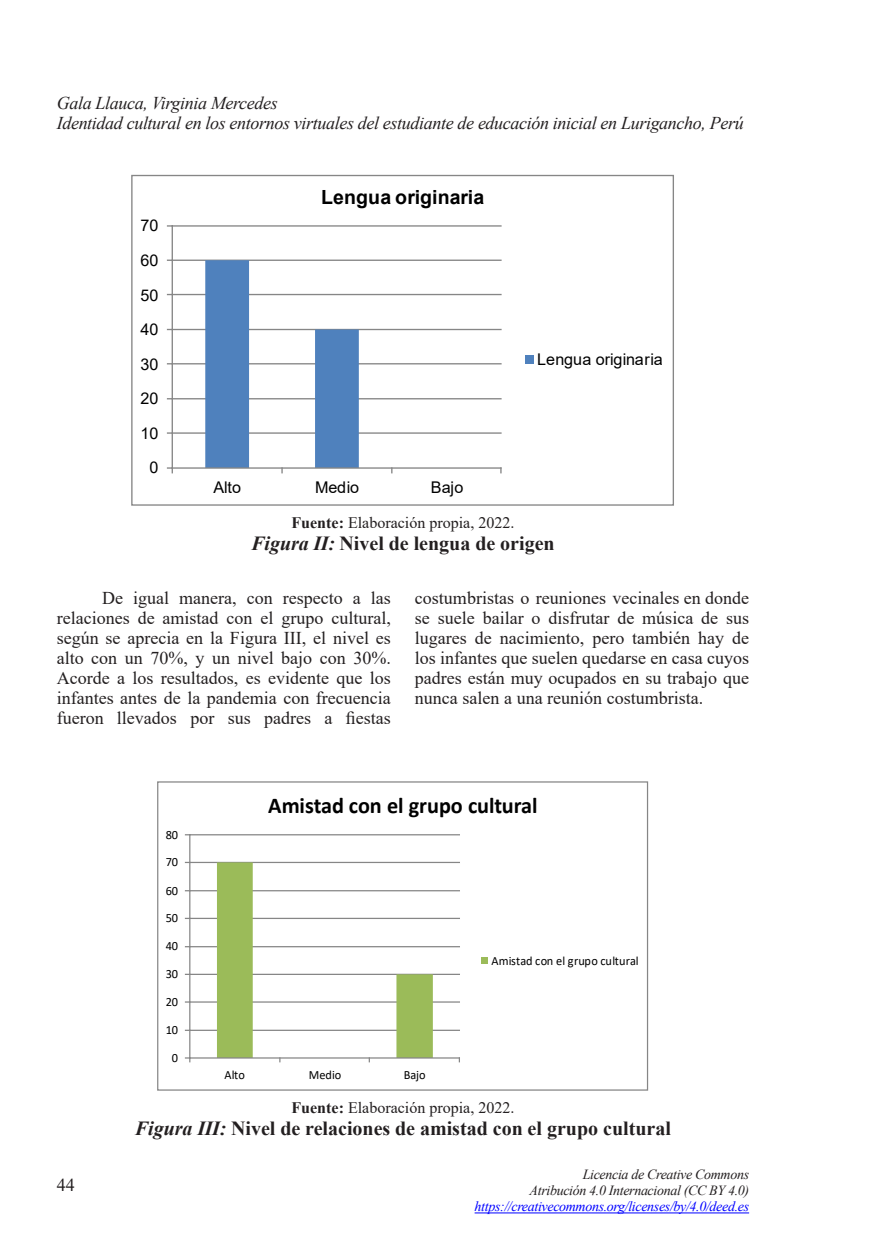
<style>
.page{position:relative;width:874px;height:1259px;background:#fff}
.page>*{position:absolute;margin:0;border:0;box-sizing:border-box;transform-origin:0 0}
.t1{font:700 22.6px "Calibri";letter-spacing:-.005em;color:#000}
.t2{font:700 20px "Times New Roman";color:#231f20}
.t3{font:700 19.4px "Arial";letter-spacing:.005em;color:#000}
.t4{font:18px/20px "Times New Roman";color:#231f20;text-align:justify}
.t5{font:italic 18px/20px "Times New Roman";letter-spacing:-.02em;color:#231f20}
.t6{font:16.2px "Arial";letter-spacing:-.015em;color:#000}
.t7{font:16px "Times New Roman";color:#231f20}
.t8{font:italic 14px/16px "Times New Roman";letter-spacing:-.025em;color:#231f20;text-align:right}
.t9{font:italic 14px "Times New Roman";letter-spacing:-.025em;color:#00f}
.t10{font:12.6px "Calibri";color:#000}
.s1{font-weight:700}
.s2{font-style:italic}
</style>
<div class="page">
<hr style="left:474px;top:1212px;width:274px;height:1px;background:#00f">
<hr style="left:172px;top:432px;width:328px;height:2px;background:#868686">
<hr style="left:172px;top:398px;width:328px;height:1px;background:#868686">
<hr style="left:172px;top:363px;width:328px;height:1px;background:#868686">
<hr style="left:172px;top:329px;width:328px;height:1px;background:#868686">
<hr style="left:172px;top:294px;width:328px;height:1px;background:#868686">
<hr style="left:172px;top:259px;width:328px;height:2px;background:#868686">
<hr style="left:172px;top:225px;width:328px;height:2px;background:#868686">
<hr style="left:171px;top:226px;width:2px;height:242px;background:#868686">
<hr style="left:172px;top:467px;width:328px;height:2px;background:#868686">
<svg style="left:167px;top:467px;width:6px;height:6px"></svg>
<svg style="left:205px;top:260px;width:153px;height:213px"></svg>
<div style="left:525px;top:355px;width:8px;height:9px;background:#4f81bd"></div>
<hr style="left:190px;top:1029px;width:269px;height:2px;background:#868686">
<hr style="left:190px;top:1001px;width:269px;height:1px;background:#868686">
<hr style="left:190px;top:973px;width:269px;height:2px;background:#868686">
<hr style="left:190px;top:946px;width:269px;height:1px;background:#868686">
<hr style="left:190px;top:917px;width:269px;height:2px;background:#868686">
<hr style="left:190px;top:890px;width:269px;height:1px;background:#868686">
<hr style="left:190px;top:862px;width:269px;height:1px;background:#868686">
<hr style="left:190px;top:834px;width:269px;height:1px;background:#868686">
<hr style="left:189px;top:835px;width:1px;height:223px;background:#868686">
<hr style="left:190px;top:1057px;width:269px;height:1px;background:#868686">
<svg style="left:217px;top:862px;width:215px;height:199px"></svg>
<div style="left:480px;top:957px;width:7px;height:7px;background:#9bbb59"></div>
<div style="left:157px;top:781px;width:490px;height:309px;border:1px solid #868686"></div>
<p class="t5" style="left:57px;top:92px;width:688px">Gala Llauca, Virginia Mercedes<br>Identidad cultural en los entornos virtuales del estudiante de educación inicial en Lurigancho, Perú</p>
<p class="t6" style="left:140px;top:214px;width:19px">70</p>
<p class="t6" style="left:140px;top:249px;width:19px">60</p>
<p class="t6" style="left:140px;top:284px;width:19px">50</p>
<p class="t6" style="left:140px;top:318px;width:19px">40</p>
<p class="t6" style="left:140px;top:353px;width:19px">30</p>
<p class="t6" style="left:140px;top:387px;width:19px">20</p>
<p class="t6" style="left:140px;top:422px;width:19px">10</p>
<p class="t6" style="left:149px;top:456px;width:10px">0</p>
<p class="t3" style="left:321px;top:183px;width:164px">Lengua originaria</p>
<p class="t6" style="left:213px;top:476px;width:29px">Alto</p>
<p class="t6" style="left:315px;top:476px;width:45px">Medio</p>
<p class="t6" style="left:430px;top:476px;width:34px">Bajo</p>
<p class="t6" style="left:537px;top:348px;width:127px">Lengua originaria</p>
<p class="t7" style="left:291px;top:512px;width:224px"><span class="s1">Fuente:</span> Elaboración propia, 2022.</p>
<p class="t2" style="left:251px;top:529px;width:305px"><span class="s2">Figura II:</span> Nivel de lengua de origen</p>
<p class="t4" style="left:57px;top:587px;width:335px;text-indent:45px">De igual manera, con respecto a las relaciones de amistad con el grupo cultural, según se aprecia en la Figura III, el nivel es alto con un 70%, y un nivel bajo con 30%.<br>Acorde a los resultados, es evidente que los infantes antes de la pandemia con frecuencia fueron llevados por sus padres a fiestas</p>
<p class="t4" style="left:415px;top:587px;width:335px">costumbristas o reuniones vecinales en donde se suele bailar o disfrutar de música de sus lugares de nacimiento, pero también hay de los infantes que suelen quedarse en casa cuyos padres están muy ocupados en su trabajo que nunca salen a una reunión costumbrista.</p>
<p class="t10" style="left:166px;top:825px;width:14px">80</p>
<p class="t10" style="left:166px;top:853px;width:14px">70</p>
<p class="t10" style="left:166px;top:881px;width:14px">60</p>
<p class="t10" style="left:166px;top:909px;width:14px">50</p>
<p class="t10" style="left:166px;top:937px;width:14px">40</p>
<p class="t10" style="left:166px;top:965px;width:14px">30</p>
<p class="t10" style="left:166px;top:993px;width:14px">20</p>
<p class="t10" style="left:166px;top:1021px;width:14px">10</p>
<p class="t10" style="left:172px;top:1049px;width:8px">0</p>
<p class="t1" style="left:268px;top:789px;width:271px">Amistad con el grupo cultural</p>
<p class="t10" style="left:224px;top:1065px;width:22px">Alto</p>
<p class="t10" style="left:309px;top:1065px;width:34px">Medio</p>
<p class="t10" style="left:403px;top:1065px;width:23px">Bajo</p>
<p class="t10" style="left:491px;top:952px;width:149px">Amistad con el grupo cultural</p>
<p class="t4" style="left:57px;top:1174px;width:19px">44</p>
<p class="t7" style="left:291px;top:1096px;width:224px"><span class="s1">Fuente:</span> Elaboración propia, 2022.</p>
<p class="t2" style="left:135px;top:1114px;width:537px"><span class="s2">Figura III:</span> Nivel de relaciones de amistad con el grupo cultural</p>
<p class="t8" style="left:529px;top:1166px;width:221px">Licencia de Creative Commons<br>Atribución 4.0 Internacional (CC BY 4.0)</p>
<p class="t9" style="left:474px;top:1197px;width:276px">https://creativecommons.org/licenses/by/4.0/deed.es</p>
</div>
